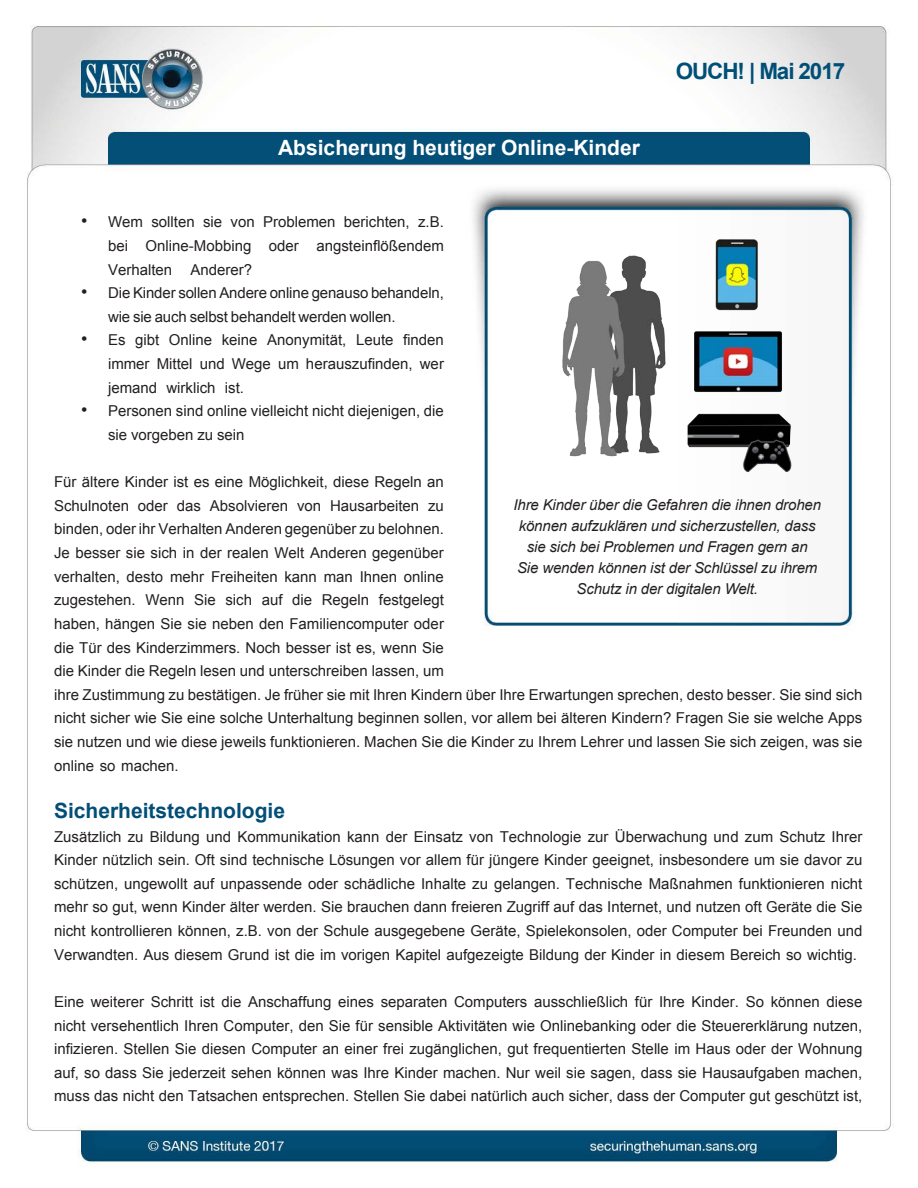
<style>
.page{position:relative;width:918px;height:1188px;background:#fff}
.page>*{position:absolute;margin:0;border:0;box-sizing:border-box;transform-origin:0 0}
.t1{font:700 22.5px "Arial";letter-spacing:-.05em;color:#004f77}
.t2{font:700 21px "Arial";color:#fff}
.MainText{font:700 21px "Arial";color:#024e77}
.t3{font:18px "Arial";color:#231f20}
.MainText-2{font:15px/23.7px "Arial";color:#231f20;text-align:justify}
.t4{font:italic 15px/21px "Arial";letter-spacing:-.01em;color:#231f20;text-align:center}
</style>
<div class="page">
<img style="left:26px;top:25px;width:865px;height:1139px">
<img style="left:498px;top:227px;width:344px;height:258px">
<h2 class="t2" style="left:278px;top:134px;width:363px">Absicherung heutiger Online-Kinder</h2>
<p class="t3" style="left:81px;top:209px;width:8px">•</p>
<p class="t3" style="left:81px;top:280px;width:8px">•</p>
<p class="t3" style="left:81px;top:327px;width:8px">•</p>
<p class="t3" style="left:81px;top:398px;width:8px">•</p>
<p class="MainText-2" style="left:108px;top:210px;width:36px">Wem</p>
<p class="MainText-2" style="left:151px;top:210px;width:45px">sollten</p>
<p class="MainText-2" style="left:203px;top:210px;width:21px">sie</p>
<p class="MainText-2" style="left:231px;top:210px;width:26px">von</p>
<p class="MainText-2" style="left:263px;top:210px;width:74px">Problemen</p>
<p class="MainText-2" style="left:344px;top:210px;width:102px">berichten B.z, .</p>
<p class="MainText-2" style="left:108px;top:234px;width:22px">bei</p>
<p class="MainText-2" style="left:146px;top:234px;width:107px">Online-Mobbing</p>
<p class="MainText-2" style="left:269px;top:234px;width:32px">oder</p>
<p class="MainText-2" style="left:316px;top:234px;width:129px">angsteinflößendem</p>
<p class="MainText-2" style="left:190px;top:258px;width:63px">Anderer?</p>
<p class="MainText-2" style="left:108px;top:258px;width:66px">Verhalten</p>
<p class="MainText-2" style="left:108px;top:281px;width:337px">Die Kinder sollen Andere online genauso behandeln,</p>
<p class="MainText-2" style="left:108px;top:305px;width:289px">wie sie auch selbst behandelt werden wollen.</p>
<p class="MainText-2" style="left:108px;top:329px;width:19px">Es</p>
<p class="MainText-2" style="left:135px;top:329px;width:26px">gibt</p>
<p class="MainText-2" style="left:169px;top:329px;width:45px">Online</p>
<p class="MainText-2" style="left:222px;top:329px;width:37px">keine</p>
<p class="MainText-2" style="left:267px;top:329px;width:81px">Anonymität,</p>
<p class="MainText-2" style="left:356px;top:329px;width:39px">Leute</p>
<p class="MainText-2" style="left:403px;top:329px;width:42px">finden</p>
<p class="MainText-2" style="left:108px;top:352px;width:43px">immer</p>
<p class="MainText-2" style="left:157px;top:352px;width:37px">Mittel</p>
<p class="MainText-2" style="left:200px;top:352px;width:27px">und</p>
<p class="MainText-2" style="left:232px;top:352px;width:41px">Wege</p>
<p class="MainText-2" style="left:278px;top:352px;width:22px">um</p>
<p class="MainText-2" style="left:306px;top:352px;width:108px">herauszufinden,</p>
<p class="MainText-2" style="left:420px;top:352px;width:26px">wer</p>
<p class="MainText-2" style="left:108px;top:376px;width:51px">jemand</p>
<p class="MainText-2" style="left:108px;top:399px;width:337px">Personen sind online vielleicht nicht diejenigen, die</p>
<p class="MainText-2" style="left:166px;top:376px;width:51px">wirklich</p>
<p class="MainText-2" style="left:225px;top:376px;width:21px">ist.</p>
<h1 class="t1" style="left:676px;top:56px;width:171px">OUCH! | Mai 2017</h1>
<p class="MainText-2" style="left:108px;top:423px;width:138px">sie vorgeben zu sein</p>
<p class="MainText-2" style="left:54px;top:470px;width:391px;text-align:right">Für ältere Kinder ist es eine Möglichkeit, diese Regeln an zu</p>
<p class="t4" style="left:513px;top:495px;width:309px">Ihre Kinder über die Gefahren die ihnen drohen können aufzuklären und sicherzustellen, dass sie sich bei Problemen und Fragen gern an<br>Sie wenden können ist der Schlüssel zu ihrem Schutz in der digitalen Welt.</p>
<p class="MainText-2" style="left:54px;top:494px;width:77px">Schulnoten</p>
<p class="MainText-2" style="left:54px;top:518px;width:391px">binden, oder ihr Verhalten Anderen gegenüber zu belohnen.</p>
<p class="MainText-2" style="left:54px;top:541px;width:391px">Je besser sie sich in der realen Welt Anderen gegenüber</p>
<p class="MainText-2" style="left:404px;top:565px;width:42px">online</p>
<p class="MainText-2" style="left:138px;top:494px;width:32px">oder</p>
<p class="MainText-2" style="left:177px;top:494px;width:26px">das</p>
<p class="MainText-2" style="left:210px;top:494px;width:80px">Absolvieren</p>
<p class="MainText-2" style="left:330px;top:494px;width:91px">Hausarbeiten</p>
<p class="MainText-2" style="left:297px;top:494px;width:26px">von</p>
<p class="MainText-2" style="left:54px;top:565px;width:67px">verhalten,</p>
<p class="MainText-2" style="left:127px;top:565px;width:38px">desto</p>
<p class="MainText-2" style="left:170px;top:565px;width:36px">mehr</p>
<p class="MainText-2" style="left:211px;top:565px;width:68px">Freiheiten</p>
<p class="MainText-2" style="left:284px;top:565px;width:34px">kann</p>
<p class="MainText-2" style="left:360px;top:565px;width:39px">Ihnen</p>
<p class="MainText-2" style="left:324px;top:565px;width:31px">man</p>
<p class="MainText-2" style="left:194px;top:588px;width:23px">Sie</p>
<p class="MainText-2" style="left:262px;top:588px;width:22px">auf</p>
<p class="MainText-2" style="left:379px;top:588px;width:67px">festgelegt</p>
<p class="MainText-2" style="left:54px;top:588px;width:810px;text-align:left">zugestehen.<br>haben, hängen Sie sie neben den Familiencomputer oder<br>die Tür des Kinderzimmers. Noch besser ist es, wenn Sie<br>die Kinder die Regeln lesen und unterschreiben lassen, um<br>ihre Zustimmung zu bestätigen. Je früher sie mit Ihren Kindern über Ihre Erwartungen sprechen, desto besser. Sie sind sich nicht sicher wie Sie eine solche Unterhaltung beginnen sollen, vor allem bei älteren Kindern? Fragen Sie sie welche Apps sie nutzen und wie diese jeweils funktionieren. Machen Sie die Kinder zu Ihrem Lehrer und lassen Sie sich zeigen, was sie online so machen.</p>
<p class="MainText" style="left:54px;top:797px;width:233px">Sicherheitstechnologie</p>
<p class="MainText-2" style="left:54px;top:825px;width:810px">Zusätzlich zu Bildung und Kommunikation kann der Einsatz von Technologie zur Überwachung und zum Schutz Ihrer Kinder nützlich sein. Oft sind technische Lösungen vor allem für jüngere Kinder geeignet, insbesondere um sie davor zu schützen, ungewollt auf unpassende oder schädliche Inhalte zu gelangen. Technische Maßnahmen funktionieren nicht mehr so gut, wenn Kinder älter werden. Sie brauchen dann freieren Zugriff auf das Internet, und nutzen oft Geräte die Sie nicht kontrollieren können B.z, . von der Schule ausgegebene Geräte, Spielekonsolen, oder Computer bei Freunden und Verwandten. Aus diesem Grund ist die im vorigen Kapitel aufgezeigte Bildung der Kinder in diesem Bereich so wichtig.</p>
<p class="MainText-2" style="left:54px;top:990px;width:810px">Eine weiterer Schritt ist die Anschaffung eines separaten Computers ausschließlich für Ihre Kinder. So können diese nicht versehentlich Ihren Computer, den Sie für sensible Aktivitäten wie Onlinebanking oder die Steuererklärung nutzen, infizieren. Stellen Sie diesen Computer an einer frei zugänglichen, gut frequentierten Stelle im Haus oder der Wohnung auf, so dass Sie jederzeit sehen können was Ihre Kinder machen. Nur weil sie sagen, dass sie Hausaufgaben machen, muss das nicht den Tatsachen entsprechen. Stellen Sie dabei natürlich auch sicher, dass der Computer gut geschützt ist,</p>
<p class="MainText-2" style="left:145px;top:588px;width:41px">Wenn</p>
<p class="MainText-2" style="left:225px;top:588px;width:28px">sich</p>
<p class="MainText-2" style="left:292px;top:588px;width:22px">die</p>
<p class="MainText-2" style="left:322px;top:588px;width:49px">Regeln</p>
</div>
